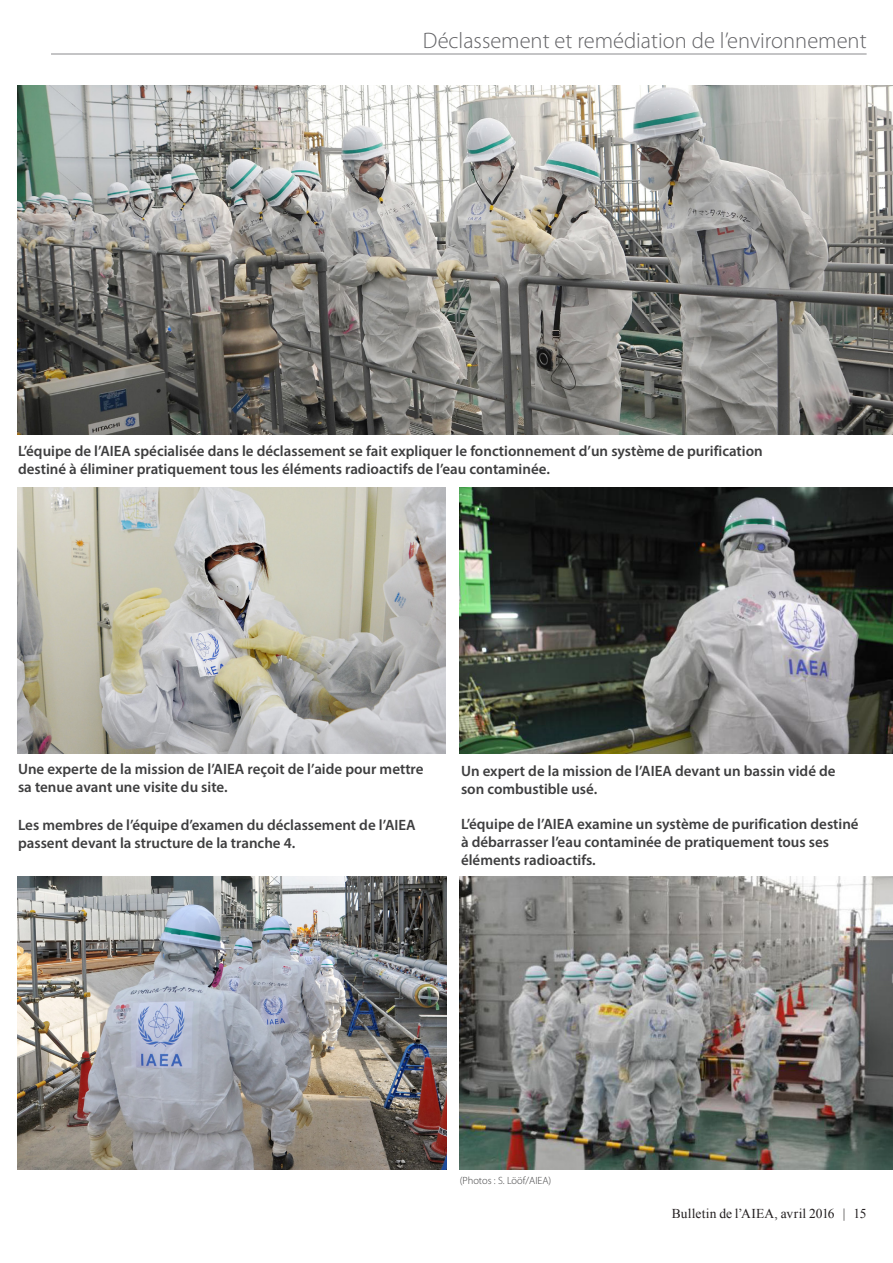
<style>
.page{position:relative;width:893px;height:1263px;background:#fff}
.page>*{position:absolute;margin:0;border:0;box-sizing:border-box;transform-origin:0 0}
.t1{font:300 22.5px "Myriad Pro";color:#636366}
.Photo_caption{font:600 15px/18px "Myriad Pro";color:#3e3e3f}
.t2{font:13.5px "Times New Roman";letter-spacing:.01em;color:#231f20}
.Photo_credit{font:300 10.5px "Myriad Pro";color:#3e3e3f}
</style>
<div class="page">
<hr style="left:51px;top:54px;width:816px;height:1px;background:#636366">
<img style="left:17px;top:86px;width:876px;height:348px">
<img style="left:460px;top:488px;width:433px;height:266px">
<img style="left:460px;top:876px;width:433px;height:293px">
<img style="left:17px;top:488px;width:429px;height:266px">
<img style="left:17px;top:876px;width:429px;height:293px">
<h1 class="t1" style="left:423px;top:27px;width:445px">Déclassement et remédiation de l’environnement</h1>
<p class="Photo_caption" style="left:18px;top:442px;width:746px">L’équipe de l’AIEA spécialisée dans le déclassement se fait expliquer le fonctionnement d’un système de purification destiné à éliminer pratiquement tous les éléments radioactifs de l’eau contaminée.</p>
<p class="Photo_caption" style="left:18px;top:760px;width:407px">Une experte de la mission de l’AIEA reçoit de l’aide pour mettre sa tenue avant une visite du site.</p>
<p class="Photo_caption" style="left:18px;top:815px;width:399px">Les membres de l’équipe d’examen du déclassement de l’AIEA passent devant la structure de la tranche 4.</p>
<p class="Photo_caption" style="left:461px;top:761px;width:376px">Un expert de la mission de l’AIEA devant un bassin vidé de son combustible usé.</p>
<p class="Photo_caption" style="left:461px;top:815px;width:399px">L’équipe de l’AIEA examine un système de purification destiné à débarrasser l’eau contaminée de pratiquement tous ses éléments radioactifs.</p>
<p class="Photo_credit" style="left:460px;top:1174px;width:93px">(Photos : S. Lööf/AIEA)</p>
<p class="t2" style="left:672px;top:1205px;width:196px">Bulletin de l’AIEA, avril 2016 | 15</p>
</div>
